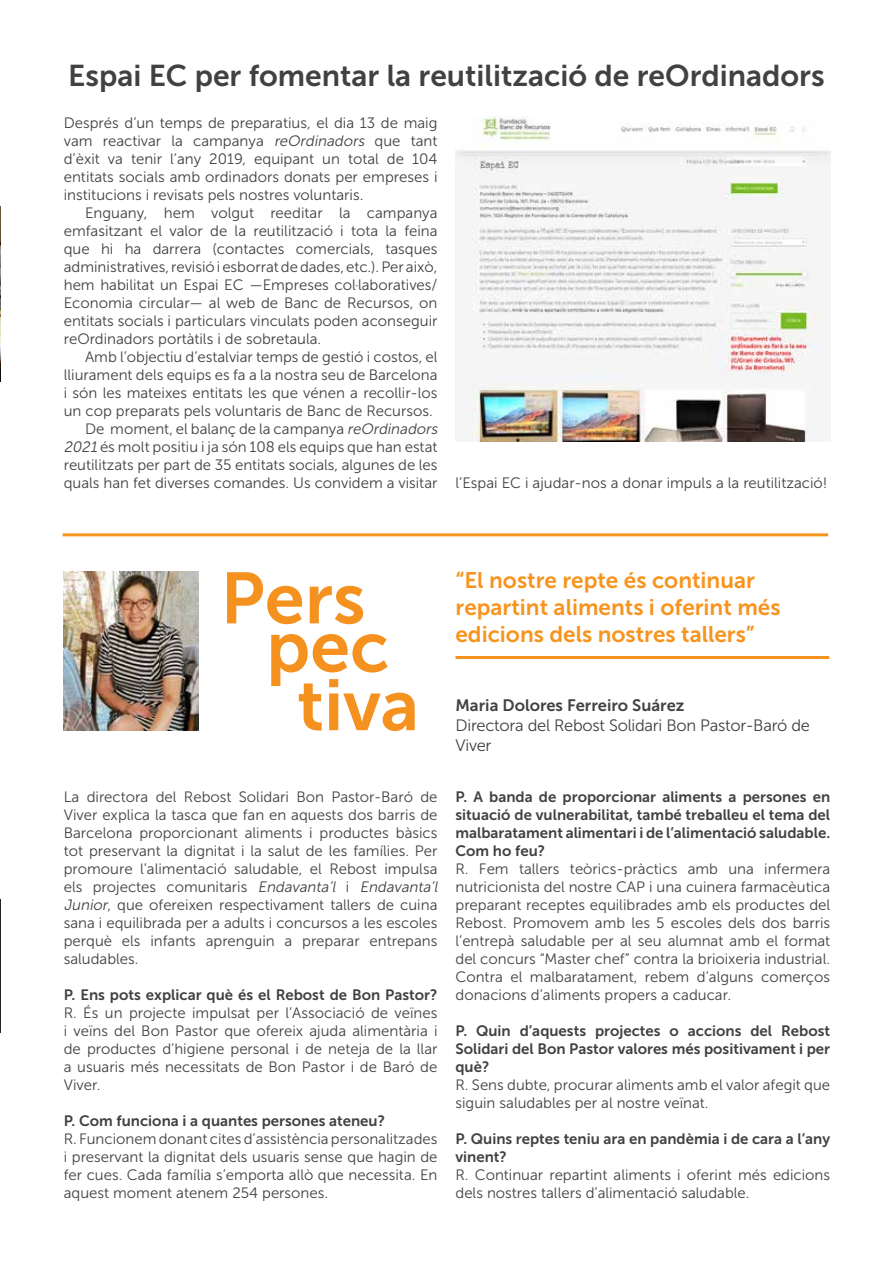
<style>
.page{position:relative;width:893px;height:1263px;background:#fff}
.page>*{position:absolute;margin:0;border:0;box-sizing:border-box;transform-origin:0 0}
.t1{font:72px/58.7px "Museo Sans 700";color:#f5911f;text-align:center}
.t2{font:30px "Museo Sans 700";color:#414042}
.t3{font:22.5px/27px "Museo Sans 700";color:#f7941e}
.t4{font:16.5px/19.8px "Museo Sans 300";letter-spacing:-.015em;color:#414042}
.t5{font:16.5px "Museo Sans 700";color:#414042}
.t6{font:15px/18px "Museo Sans 300";color:#414042;text-align:justify}
.t7{font:15px/18px "Museo Sans 700";color:#414042;text-align:justify}
.s1{font-style:italic}
</style>
<div class="page">
<hr style="left:63px;top:533px;width:765px;height:3px;background:#f7941e">
<hr style="left:455px;top:656px;width:374px;height:3px;background:#f7941e">
<img style="left:63px;top:572px;width:136px;height:158px">
<img style="left:0;top:207px;width:1px;height:175px">
<img style="left:455px;top:116px;width:375px;height:325px">
<img style="left:0;top:899px;width:1px;height:133px">
<h2 class="t2" style="left:68px;top:59px;width:758px">Espai EC per fomentar la reutilització de reOrdinadors</h2>
<p class="t6" style="left:64px;top:114px;width:375px">Després d’un temps de preparatius, el dia 13 de maig vam reactivar la campanya <span class="s1">reOrdinadors</span> que tant d’èxit va tenir l’any 2019, equipant un total de 104 entitats socials amb ordinadors donats per empreses i institucions i revisats pels nostres voluntaris.</p>
<p class="t6" style="left:64px;top:204px;width:375px;text-indent:21px">Enguany, hem volgut reeditar la campanya emfasitzant el valor de la reutilització i tota la feina que hi ha darrera (contactes comercials, tasques administratives, revisió i esborrat de dades, etc.). Per això, hem habilitat un Espai EC —Empreses col·laboratives/ Economia circular— al web de Banc de Recursos, on entitats socials i particulars vinculats poden aconseguir reOrdinadors portàtils i de sobretaula.</p>
<p class="t6" style="left:85px;top:348px;width:354px">Amb l’objectiu d’estalviar temps de gestió i costos, el</p>
<p class="t6" style="left:64px;top:366px;width:375px">lliurament dels equips es fa a la nostra seu de Barcelona</p>
<p class="t6" style="left:64px;top:384px;width:375px">i són les mateixes entitats les que vénen a recollir-los</p>
<p class="t6" style="left:64px;top:402px;width:370px">un cop preparats pels voluntaris de Banc de Recursos.</p>
<p class="t6" style="left:85px;top:420px;width:357px">De moment, el balanç de la campanya <span class="s1">reOrdinadors</span></p>
<p class="t6" style="left:64px;top:438px;width:375px"><span class="s1">2021</span> és molt positiu i ja són 108 els equips que han estat</p>
<p class="t6" style="left:64px;top:456px;width:375px">reutilitzats per part de 35 entitats socials, algunes de les</p>
<p class="t6" style="left:64px;top:474px;width:375px">quals han fet diverses comandes. Us convidem a visitar</p>
<p class="t6" style="left:455px;top:474px;width:374px">l’Espai EC i ajudar-nos a donar impuls a la reutilització!</p>
<h1 class="t1" style="left:221px;top:569px;width:146px">Pers</h1>
<h1 class="t1" style="left:266px;top:617px;width:154px">pec tiva</h1>
<p class="t6" style="left:64px;top:788px;width:378px;text-align:left">La directora del Rebost Solidari Bon Pastor-Baró de Viver explica la tasca que fan en aquests dos barris de Barcelona proporcionant aliments i productes bàsics tot preservant la dignitat i la salut de les famílies. Per promoure l’alimentació saludable, el Rebost impulsa els projectes comunitaris <span class="s1">Endavanta’l</span> i <span class="s1">Endavanta’l Junior</span>, que ofereixen respectivament tallers de cuina sana i equilibrada per a adults i concursos a les escoles perquè els infants aprenguin a preparar entrepans saludables.</p>
<p class="t7" style="left:64px;top:986px;width:375px">P. Ens pots explicar què és el Rebost de Bon Pastor?</p>
<p class="t6" style="left:64px;top:1004px;width:375px">R. És un projecte impulsat per l’Associació de veïnes i veïns del Bon Pastor que ofereix ajuda alimentària i de productes d’higiene personal i de neteja de la llar a usuaris més necessitats de Bon Pastor i de Baró de Viver.</p>
<p class="t7" style="left:64px;top:1112px;width:323px">P. Com funciona i a quantes persones ateneu?</p>
<p class="t6" style="left:64px;top:1130px;width:375px">R. Funcionem donant cites d’assistència personalitzades i preservant la dignitat dels usuaris sense que hagin de fer cues. Cada família s’emporta allò que necessita. En aquest moment atenem 254 persones.</p>
<h3 class="t3" style="left:455px;top:566px;width:327px">“El nostre repte és continuar repartint aliments i oferint més edicions dels nostres tallers”</h3>
<p class="t5" style="left:455px;top:696px;width:231px">Maria Dolores Ferreiro Suárez</p>
<p class="t4" style="left:455px;top:715px;width:356px">Directora del Rebost Solidari Bon Pastor-Baró de<br>Viver</p>
<p class="t7" style="left:455px;top:788px;width:376px">P. A banda de proporcionar aliments a persones en situació de vulnerabilitat, també treballeu el tema del malbaratament alimentari i de l’alimentació saludable.<br>Com ho feu?</p>
<p class="t6" style="left:455px;top:860px;width:376px">R. Fem tallers teòrics-pràctics amb una infermera nutricionista del nostre CAP i una cuinera farmacèutica preparant receptes equilibrades amb els productes del Rebost. Promovem amb les 5 escoles dels dos barris l’entrepà saludable per al seu alumnat amb el format del concurs “Master chef” contra la brioixeria industrial.<br>Contra el malbaratament, rebem d’alguns comerços donacions d’aliments propers a caducar.</p>
<p class="t7" style="left:455px;top:1022px;width:376px">P. Quin d’aquests projectes o accions del Rebost Solidari del Bon Pastor valores més positivament i per què?</p>
<p class="t6" style="left:455px;top:1076px;width:376px">R. Sens dubte, procurar aliments amb el valor afegit que siguin saludables per al nostre veïnat.</p>
<p class="t7" style="left:455px;top:1130px;width:376px">P. Quins reptes teniu ara en pandèmia i de cara a l’any vinent?</p>
<p class="t6" style="left:455px;top:1166px;width:376px">R. Continuar repartint aliments i oferint més edicions dels nostres tallers d’alimentació saludable.</p>
</div>
